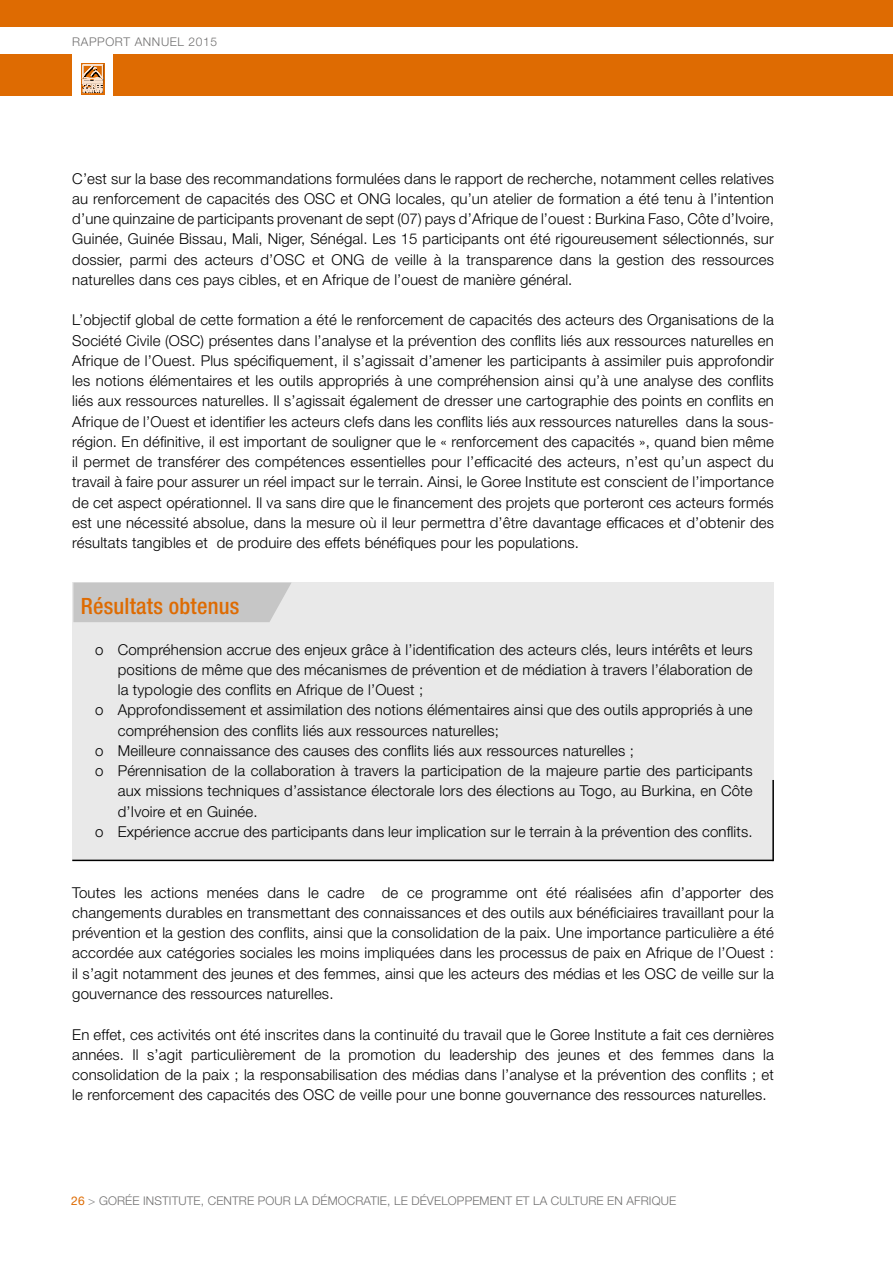
<style>
.page{position:relative;width:893px;height:1263px;background:#fff}
.page>*{position:absolute;margin:0;border:0;box-sizing:border-box;transform-origin:0 0}
.t1{font:500 condensed 22.5px "Helvetica Neue LT Pro";letter-spacing:.01em;color:#de6b02}
.t2{font:300 15px/20.2px "Helvetica Neue LT Pro";letter-spacing:.01em;color:#000;text-align:justify}
.t3{font:300 12px "Helvetica Neue LT Pro";letter-spacing:.01em;color:#706f6f}
.t4{font:300 12px "Helvetica Neue LT Pro";letter-spacing:.05em;color:#706f6f}
.s1{font-weight:400;color:#de6b02}
.s2{color:#878787}
</style>
<div class="page">
<div style="left:72px;top:583px;width:702px;height:278px;background:#e9e9e9"></div>
<div style="left:73px;top:583px;width:218px;height:39px;background:#c6c6c6"></div>
<hr style="left:72px;top:860px;width:701px;height:1px;background:#000">
<hr style="left:772px;top:780px;width:2px;height:81px;background:#000">
<div style="left:0;top:0;width:893px;height:96px;background:#de6b02"></div>
<div style="left:0;top:28px;width:893px;height:26px;background:#fff"></div>
<div style="left:72px;top:48px;width:41px;height:65px;background:#fff"></div>
<div style="left:80px;top:62px;width:26px;height:34px;background:#de6b02"></div>
<svg style="left:81px;top:63px;width:23px;height:31px"></svg>
<svg style="left:82px;top:65px;width:22px;height:28px"></svg>
<p class="t4" style="left:72px;top:34px;width:146px">RAPPORT ANNUEL 2015</p>
<p class="t2" style="left:72px;top:168px;width:703px">C’est sur la base des recommandations formulées dans le rapport de recherche, notamment celles relatives au renforcement de capacités des OSC et ONG locales, qu’un atelier de formation a été tenu à l’intention d’une quinzaine de participants provenant de sept (07) pays d’Afrique de l’ouest : Burkina Faso, Côte d’Ivoire, Guinée, Guinée Bissau, Mali, Niger, Sénégal. Les 15 participants ont été rigoureusement sélectionnés, sur dossier, parmi des acteurs d’OSC et ONG de veille à la transparence dans la gestion des ressources naturelles dans ces pays cibles, et en Afrique de l’ouest de manière général.</p>
<p class="t2" style="left:72px;top:310px;width:703px">L’objectif global de cette formation a été le renforcement de capacités des acteurs des Organisations de la Société Civile (OSC) présentes dans l’analyse et la prévention des conflits liés aux ressources naturelles en Afrique de l’Ouest. Plus spécifiquement, il s’agissait d’amener les participants à assimiler puis approfondir les notions élémentaires et les outils appropriés à une compréhension ainsi qu’à une analyse des conflits liés aux ressources naturelles. Il s’agissait également de dresser une cartographie des points en conflits en Afrique de l’Ouest et identifier les acteurs clefs dans les conflits liés aux ressources naturelles dans la sous&shy;région. En définitive, il est important de souligner que le « renforcement des capacités », quand bien même il permet de transférer des compétences essentielles pour l’efficacité des acteurs, n’est qu’un aspect du travail à faire pour assurer un réel impact sur le terrain. Ainsi, le Goree Institute est conscient de l’importance de cet aspect opérationnel. Il va sans dire que le financement des projets que porteront ces acteurs formés est une nécessité absolue, dans la mesure où il leur permettra d’être davantage efficaces et d’obtenir des résultats tangibles et de produire des effets bénéfiques pour les populations.</p>
<h1 class="t1" style="left:81px;top:593px;width:160px">Résultats obtenus</h1>
<p class="t2" style="left:95px;top:639px;width:659px">o Compréhension accrue des enjeux grâce à l’identification des acteurs clés, leurs intérêts et leurs</p>
<p class="t2" style="left:118px;top:659px;width:636px">positions de même que des mécanismes de prévention et de médiation à travers l’élaboration de</p>
<p class="t2" style="left:118px;top:679px;width:307px">la typologie des conflits en Afrique de l’Ouest ;</p>
<p class="t2" style="left:95px;top:700px;width:659px">o Approfondissement et assimilation des notions élémentaires ainsi que des outils appropriés à une</p>
<p class="t2" style="left:118px;top:720px;width:383px">compréhension des conflits liés aux ressources naturelles;</p>
<p class="t2" style="left:95px;top:740px;width:540px">o Meilleure connaissance des causes des conflits liés aux ressources naturelles ;</p>
<p class="t2" style="left:95px;top:760px;width:659px">o Pérennisation de la collaboration à travers la participation de la majeure partie des participants</p>
<p class="t2" style="left:118px;top:781px;width:636px">aux missions techniques d’assistance électorale lors des élections au Togo, au Burkina, en Côte</p>
<p class="t2" style="left:118px;top:801px;width:141px">d’Ivoire et en Guinée.</p>
<p class="t2" style="left:95px;top:821px;width:659px">o Expérience accrue des participants dans leur implication sur le terrain à la prévention des conflits.</p>
<p class="t2" style="left:72px;top:882px;width:703px">Toutes les actions menées dans le cadre de ce programme ont été réalisées afin d’apporter des changements durables en transmettant des connaissances et des outils aux bénéficiaires travaillant pour la prévention et la gestion des conflits, ainsi que la consolidation de la paix. Une importance particulière a été accordée aux catégories sociales les moins impliquées dans les processus de paix en Afrique de l’Ouest : il s’agit notamment des jeunes et des femmes, ainsi que les acteurs des médias et les OSC de veille sur la gouvernance des ressources naturelles.</p>
<p class="t2" style="left:72px;top:1024px;width:703px">En effet, ces activités ont été inscrites dans la continuité du travail que le Goree Institute a fait ces dernières années. Il s’agit particulièrement de la promotion du leadership des jeunes et des femmes dans la consolidation de la paix ; la responsabilisation des médias dans l’analyse et la prévention des conflits ; et le renforcement des capacités des OSC de veille pour une bonne gouvernance des ressources naturelles.</p>
<p class="t3" style="left:71px;top:1193px;width:606px"><span class="s1">26</span> <span class="s2">&gt;</span> GORÉE INSTITUTE, CENTRE POUR LA DÉMOCRATIE, LE DÉVELOPPEMENT ET LA CULTURE EN AFRIQUE</p>
</div>
